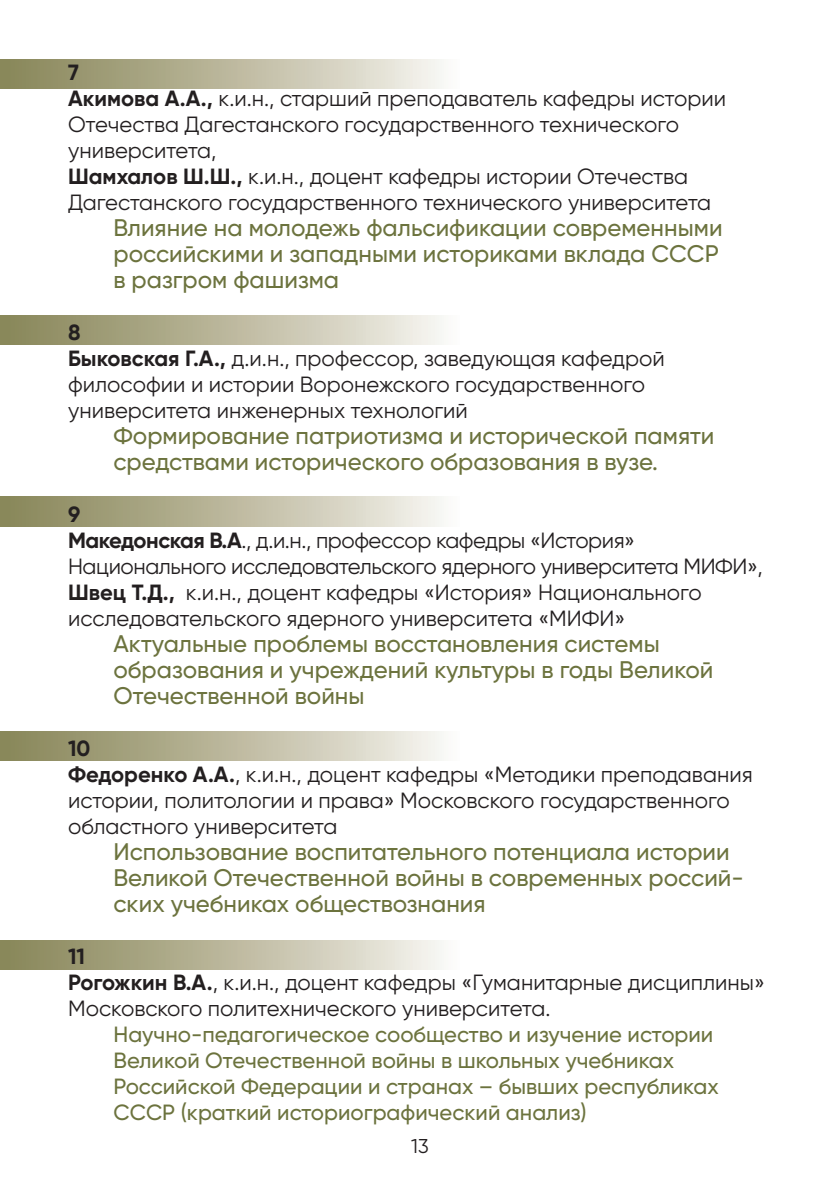
<style>
.page{position:relative;width:840px;height:1191px;background:#fff}
.page>*{position:absolute;margin:0;border:0;box-sizing:border-box;transform-origin:0 0}
.t1{font:500 24px/26px "Gilroy";color:#6c733e}
.t2{font:22px/26px "Gilroy";color:#231f20}
.t3{font:22px/26px "Gilroy";letter-spacing:-.02em;color:#231f20}
.t4{font:500 22px/26px "Gilroy";color:#6c733e}
.t5{font:20px "Gilroy";color:#231f20}
.s1{font-weight:700}
</style>
<div class="page">
<div style="left:0;top:60px;width:459px;height:29px;background:linear-gradient(to right,#848152,#f8f6f2)"></div>
<div style="left:0;top:315px;width:459px;height:30px;background:linear-gradient(to right,#848152,#f8f6f2)"></div>
<div style="left:0;top:497px;width:459px;height:29px;background:linear-gradient(to right,#848152,#f8f6f2)"></div>
<div style="left:0;top:731px;width:459px;height:30px;background:linear-gradient(to right,#848152,#f8f6f2)"></div>
<div style="left:0;top:940px;width:459px;height:29px;background:linear-gradient(to right,#848152,#f8f6f2)"></div>
<p class="t2" style="left:68px;top:62px;width:659px"><span class="s1">7<br>Акимова А.А.,</span> к.и.н., старший преподаватель кафедры истории Отечества Дагестанского государственного технического университета,<br><span class="s1">Шамхалов Ш.Ш.,</span> к.и.н., доцент кафедры истории Отечества Дагестанского государственного технического университета</p>
<p class="t1" style="left:113px;top:217px;width:610px">Влияние на молодежь фальсификации современными российскими и западными историками вклада СССР в разгром фашизма</p>
<p class="t2" style="left:68px;top:322px;width:598px"><span class="s1">8<br>Быковская Г.А.,</span> д.и.н., профессор, заведующая кафедрой философии и истории Воронежского государственного университета инженерных технологий</p>
<p class="t1" style="left:113px;top:425px;width:602px">Формирование патриотизма и исторической памяти средствами исторического образования в вузе.</p>
<p class="t3" style="left:68px;top:504px;width:695px"><span class="s1">9<br>Македонская В.А</span>., д.и.н., профессор кафедры «История» Национального исследовательского ядерного университета МИФИ», <span class="s1">Швец Т.Д.,</span> к.и.н., доцент кафедры «История» Национального исследовательского ядерного университета «МИФИ»</p>
<p class="t1" style="left:113px;top:633px;width:601px">Актуальные проблемы восстановления системы образования и учреждений культуры в годы Великой<br>Отечественной войны</p>
<p class="t2" style="left:68px;top:738px;width:685px"><span class="s1">10<br>Федоренко А.А.</span>, к.и.н., доцент кафедры «Методики преподавания истории, политологии и права» Московского государственного областного университета</p>
<p class="t1" style="left:113px;top:841px;width:631px">Использование воспитательного потенциала истории<br>Великой Отечественной войны в современных россий&shy;ских учебниках обществознания</p>
<p class="t2" style="left:68px;top:946px;width:697px"><span class="s1">11<br>Рогожкин В.А.</span>, к.и.н., доцент кафедры «Гуманитарные дисциплины»<br>Московского политехнического университета.</p>
<p class="t4" style="left:113px;top:1024px;width:606px">Научно-педагогическое сообщество и изучение истории Великой Отечественной войны в школьных учебниках Российской Федерации и странах – бывших республиках СССР (краткий историографический анализ)</p>
<p class="t5" style="left:411px;top:1138px;width:19px">13</p>
</div>
